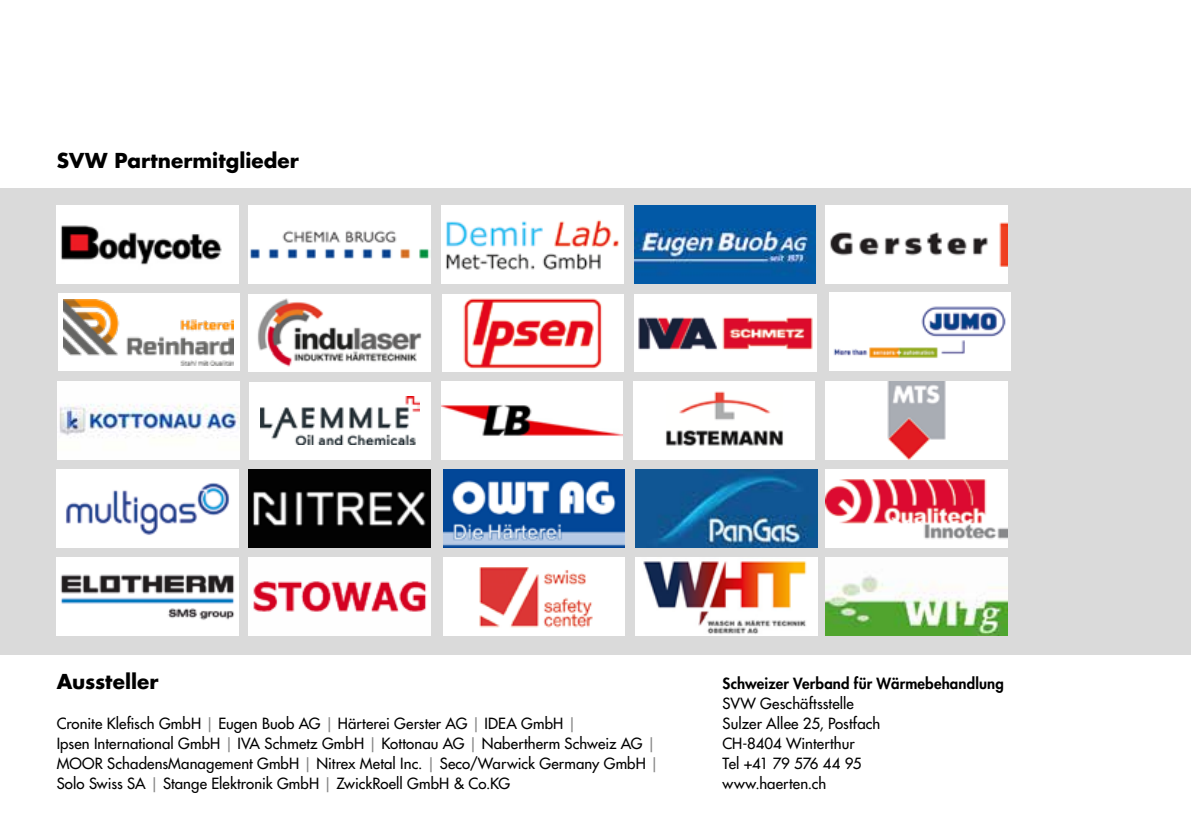
<style>
.page{position:relative;width:1191px;height:840px;background:#fff}
.page>*{position:absolute;margin:0;border:0;box-sizing:border-box;transform-origin:0 0}
.t1{font:700 20px "Futura Std";letter-spacing:.005em;color:#000}
.t2{font:500 15px/20px "Futura Std";letter-spacing:.01em;color:#000}
.t3{font:800 15px "Futura Std";letter-spacing:.01em;color:#000}
.s1{color:#878787}
</style>
<div class="page">
<div style="left:0;top:188px;width:1191px;height:466px;background:#dadada"></div>
<img style="left:829px;top:292px;width:181px;height:78px">
<img style="left:57px;top:469px;width:181px;height:78px">
<img style="left:249px;top:557px;width:181px;height:78px">
<img style="left:57px;top:205px;width:181px;height:78px">
<img style="left:249px;top:205px;width:181px;height:78px">
<img style="left:636px;top:469px;width:181px;height:78px">
<img style="left:442px;top:205px;width:181px;height:78px">
<img style="left:249px;top:294px;width:181px;height:77px">
<img style="left:633px;top:381px;width:182px;height:78px">
<img style="left:634px;top:205px;width:181px;height:78px">
<img style="left:442px;top:294px;width:182px;height:77px">
<img style="left:825px;top:381px;width:182px;height:78px">
<img style="left:825px;top:205px;width:182px;height:78px">
<img style="left:634px;top:294px;width:182px;height:77px">
<img style="left:636px;top:557px;width:181px;height:78px">
<img style="left:441px;top:381px;width:182px;height:78px">
<img style="left:58px;top:381px;width:181px;height:78px">
<img style="left:443px;top:469px;width:182px;height:78px">
<img style="left:825px;top:469px;width:182px;height:78px">
<div style="left:58px;top:293px;width:181px;height:78px;background:#fff"></div>
<img style="left:64px;top:299px;width:169px;height:66px">
<img style="left:57px;top:557px;width:181px;height:78px">
<img style="left:443px;top:557px;width:182px;height:78px">
<div style="left:249px;top:381px;width:181px;height:78px;background:#fff"></div>
<img style="left:260px;top:396px;width:159px;height:48px">
<img style="left:249px;top:469px;width:181px;height:78px">
<img style="left:825px;top:557px;width:182px;height:78px">
<h1 class="t1" style="left:57px;top:147px;width:244px">SVW Partnermitglieder</h1>
<h1 class="t1" style="left:57px;top:667px;width:103px">Aussteller</h1>
<p class="t2" style="left:57px;top:713px;width:603px">Cronite Klefisch GmbH <span class="s1">|</span> Eugen Buob AG <span class="s1">|</span> Härterei Gerster AG <span class="s1">|</span> IDEA GmbH <span class="s1">|<br></span>Ipsen International GmbH <span class="s1">|</span> IVA Schmetz GmbH <span class="s1">|</span> Kottonau AG <span class="s1">|</span> Nabertherm Schweiz AG <span class="s1">| </span>MOOR SchadensManagement GmbH <span class="s1">|</span> Nitrex Metal Inc. <span class="s1">|</span> Seco/Warwick Germany GmbH <span class="s1">| </span>Solo Swiss SA <span class="s1">|</span> Stange Elektronik GmbH <span class="s1">|</span> ZwickRoell GmbH &amp; Co.KG</p>
<p class="t3" style="left:722px;top:673px;width:283px">Schweizer Verband für Wärmebehandlung</p>
<p class="t2" style="left:722px;top:693px;width:159px">SVW Geschäftsstelle<br>Sulzer Allee 25, Postfach<br>CH-8404 Winterthur<br>Tel +41 79 576 44 95 www.haerten.ch</p>
</div>
